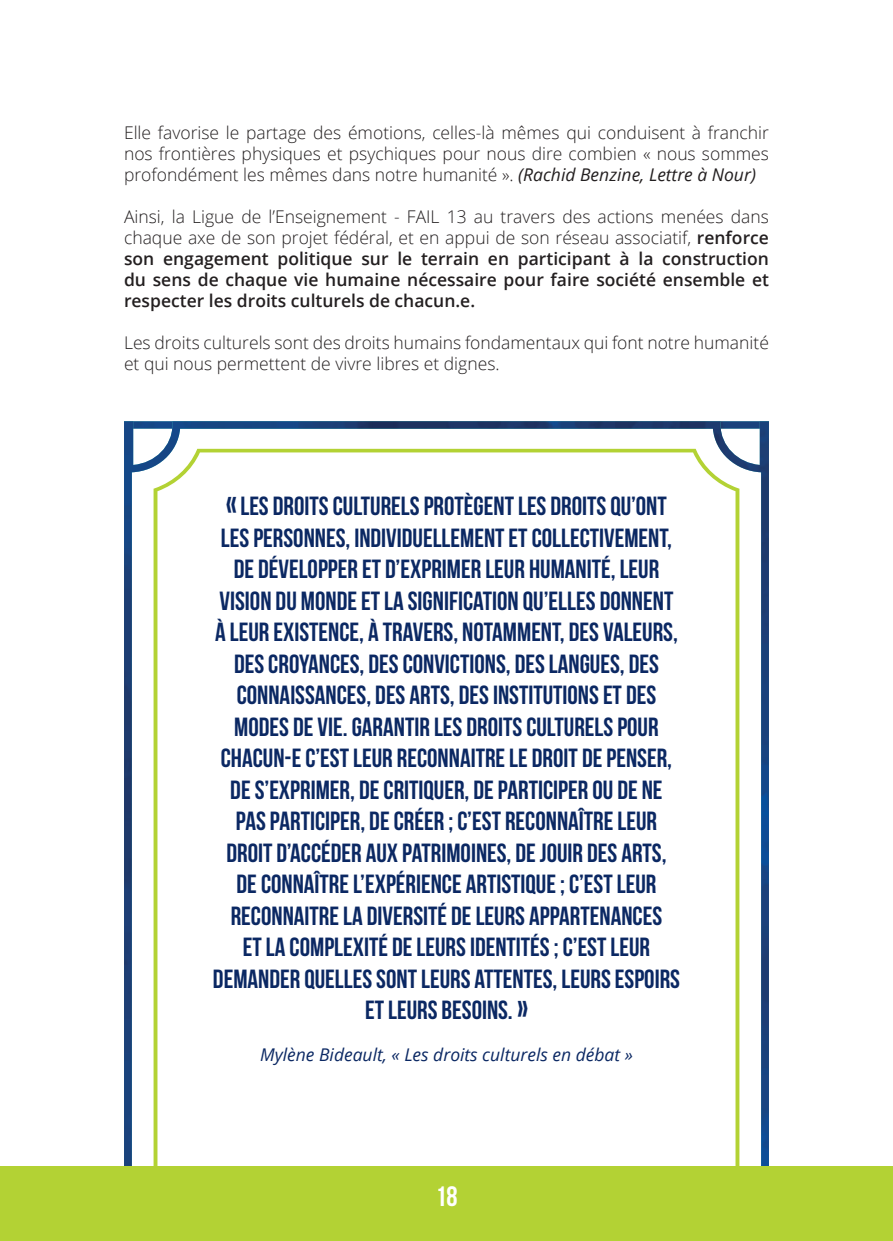
<style>
.page{position:relative;width:893px;height:1241px;background:#fff}
.page>*{position:absolute;margin:0;border:0;box-sizing:border-box;transform-origin:0 0}
.t1{font:700 28px "Bebas Neue";color:#fff}
.t2{font:700 26.25px/31.5px "Bebas Neue";color:#0b2863;text-align:center}
.t3{font:300 17.5px/21px "Open Sans";color:#231f20;text-align:justify}
.t4{font:600 17.5px/21px "Open Sans";color:#231f20;text-align:justify}
.t5{font:italic 17.5px "Open Sans";color:#0b2863}
.s1{font-weight:400;font-style:italic}
.s2{font-weight:300}
.s3{font-size:29.75px}
</style>
<div class="page">
<svg style="left:124px;top:421px;width:645px;height:745px"></svg>
<svg style="left:154px;top:449px;width:585px;height:717px"></svg>
<div style="left:0;top:1166px;width:893px;height:74px;background:#b3d234"></div>
<p class="t3" style="left:124px;top:121px;width:646px">Elle favorise le partage des émotions, celles-là mêmes qui conduisent à franchir nos frontières physiques et psychiques pour nous dire combien « nous sommes profondément les mêmes dans notre humanité ». <span class="s1">(Rachid Benzine, Lettre à Nour)</span></p>
<p class="t4" style="left:124px;top:205px;width:646px"><span class="s2">Ainsi, la Ligue de l’Enseignement - FAIL 13 au travers des actions menées dans chaque axe de son projet fédéral, et en appui de son réseau associatif,</span> renforce son engagement politique sur le terrain en participant à la construction du sens de chaque vie humaine nécessaire pour faire société ensemble et respecter les droits culturels de chacun.e.</p>
<p class="t3" style="left:124px;top:331px;width:646px">Les droits culturels sont des droits humains fondamentaux qui font notre humanité et qui nous permettent de vivre libres et dignes.</p>
<p class="t2" style="left:213px;top:490px;width:469px"><span class="s3">«</span>LES DROITS CULTURELS PROTÈGENT LES DROITS QU’ONT LES PERSONNES, INDIVIDUELLEMENT ET COLLECTIVEMENT, DE DÉVELOPPER ET D’EXPRIMER LEUR HUMANITÉ, LEUR VISION DU MONDE ET LA SIGNIFICATION QU’ELLES DONNENT À LEUR EXISTENCE, À TRAVERS, NOTAMMENT, DES VALEURS, DES CROYANCES, DES CONVICTIONS, DES LANGUES, DES CONNAISSANCES, DES ARTS, DES INSTITUTIONS ET DES MODES DE VIE. GARANTIR LES DROITS CULTURELS POUR CHACUN-E C’EST LEUR RECONNAITRE LE DROIT DE PENSER, DE S’EXPRIMER, DE CRITIQUER, DE PARTICIPER OU DE NE PAS PARTICIPER, DE CRÉER ; C’EST RECONNAÎTRE LEUR DROIT D’ACCÉDER AUX PATRIMOINES, DE JOUIR DES ARTS,<br>DE CONNAÎTRE L’EXPÉRIENCE ARTISTIQUE ; C’EST LEUR RECONNAITRE LA DIVERSITÉ DE LEURS APPARTENANCES<br>ET LA COMPLEXITÉ DE LEURS IDENTITÉS ; C’EST LEUR DEMANDER QUELLES SONT LEURS ATTENTES, LEURS ESPOIRS ET LEURS BESOINS. <span class="s3">»</span></p>
<p class="t5" style="left:260px;top:1042px;width:374px">Mylène Bideault, « Les droits culturels en débat »</p>
<p class="t1" style="left:435px;top:1181px;width:24px">18</p>
</div>
